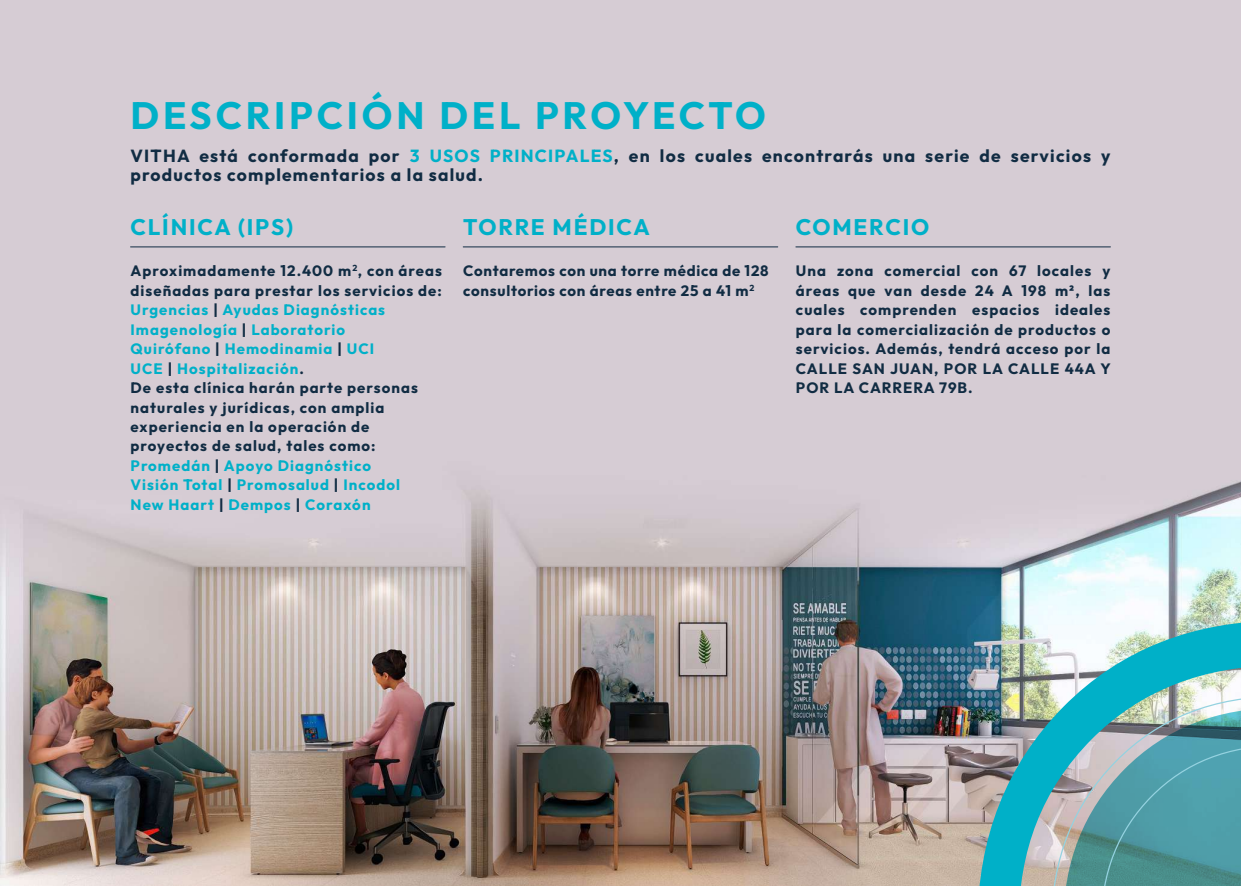
<style>
.page{position:relative;width:1241px;height:886px;background:#fff}
.page>*{position:absolute;margin:0;border:0;box-sizing:border-box;transform-origin:0 0}
.t1{font:700 38.12px "Outfit";letter-spacing:.1em;color:#00b0c8}
.t2{font:700 22.5px "Outfit";letter-spacing:.08em;color:#00b0c8}
.t3{font:700 17.5px/19.5px "Outfit";letter-spacing:.07em;color:#112c43}
.t4{font:700 15px/19.5px "Outfit";letter-spacing:.07em;color:#112c43}
.t5{font:700 15px/19.5px "Outfit";letter-spacing:.05em;color:#112c43}
.s1{color:#00b0c8}
</style>
<div class="page">
<img style="left:0;top:0;width:1240px;height:886px">
<hr style="left:130px;top:246px;width:315px;height:1px;background:#112c43">
<hr style="left:463px;top:246px;width:314px;height:1px;background:#112c43">
<hr style="left:795px;top:246px;width:315px;height:1px;background:#112c43">
<img style="left:977px;top:621px;width:263px;height:265px">
<svg style="left:1050px;top:695px;width:190px;height:191px;background:#67a5ab"></svg>
<h1 class="t1" style="left:130px;top:91px;width:637px">DESCRIPCIÓN DEL PROYECTO</h1>
<p class="t3" style="left:130px;top:146px;width:981px">VITHA está conformada por <span class="s1">3 USOS PRINCIPALES</span>, en los cuales encontrarás una serie de servicios y productos complementarios a la salud.</p>
<h2 class="t2" style="left:130px;top:212px;width:164px">CLÍNICA (IPS)</h2>
<h2 class="t2" style="left:463px;top:212px;width:188px">TORRE MÉDICA</h2>
<h2 class="t2" style="left:795px;top:212px;width:135px">COMERCIO</h2>
<p class="t4" style="left:130px;top:262px;width:313px">Aproximadamente 12.400 m<sup>2</sup>, con áreas diseñadas para prestar los servicios de:<br><span class="s1">Urgencias</span> | <span class="s1">Ayudas Diagnósticas<br>Imagenología</span> | <span class="s1">Laboratorio<br>Quirófano</span> | <span class="s1">Hemodinamia</span> | <span class="s1">UCI<br>UCE</span> | <span class="s1">Hospitalización</span>.<br>De esta clínica harán parte personas naturales y jurídicas, con amplia experiencia en la operación de proyectos de salud, tales como:<br><span class="s1">Promedán</span> | <span class="s1">Apoyo Diagnóstico<br>Visión Total</span> | <span class="s1">Promosalud</span> | <span class="s1">Incodol<br>New Haart</span> | <span class="s1">Dempos</span> | <span class="s1">Coraxón</span></p>
<p class="t4" style="left:795px;top:262px;width:316px;text-align:justify">Una zona comercial con 67 locales y áreas que van desde 24 A 198 m², las cuales comprenden espacios ideales para la comercialización de productos o servicios. Además, tendrá acceso por la CALLE SAN JUAN, POR LA CALLE 44A Y POR LA CARRERA 79B.</p>
<p class="t5" style="left:463px;top:262px;width:307px">Contaremos con una torre médica de 128 consultorios con áreas entre 25 a 41 m<sup>2</sup></p>
</div>
